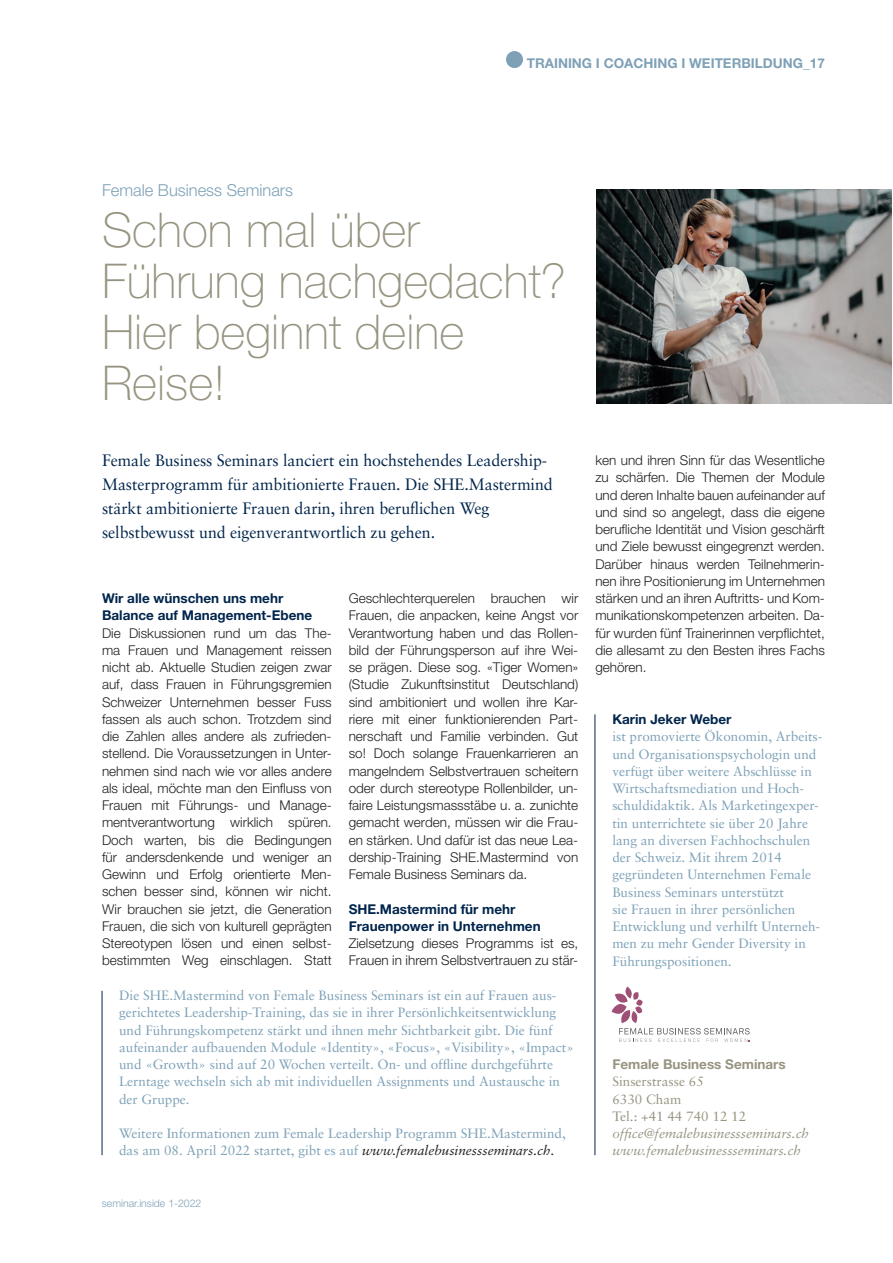
<style>
.page{position:relative;width:893px;height:1263px;background:#fff}
.page>*{position:absolute;margin:0;border:0;box-sizing:border-box;transform-origin:0 0}
.t1{font:100 48px/51px "Helvetica Neue";color:#979481}
.t2{font:16.5px/24px "Sabon";letter-spacing:-.005em;color:#00254c}
.t3{font:300 16.5px "Helvetica Neue";color:#7ea1b7}
.t4{font:300 13.5px/17.2px "Helvetica Neue";color:#231f20;text-align:justify}
.t5{font:13.5px/17.2px "Sabon";color:#7ea1b7}
.t6{font:700 13.5px/17.2px "Helvetica Neue";color:#00254c}
.t7{font:italic 13.5px/17.2px "Sabon";color:#979481}
.t8{font:13.5px/17.2px "Sabon";color:#979481}
.t9{font:700 13.5px "Helvetica Neue";color:#7ea1b7}
.t10{font:700 13.5px "Helvetica Neue";color:#979481}
.t11{font:300 10.5px "Helvetica Neue";color:#7ea1b7}
.s1{font-style:italic;color:#231f20}
</style>
<div class="page">
<div style="left:506px;top:51px;width:17px;height:17px;background:#7ea1b7;border-radius:50%"></div>
<hr style="left:595px;top:714px;width:1px;height:441px;background:#00254c">
<hr style="left:102px;top:991px;width:1px;height:164px;background:#00254c">
<img style="left:597px;top:189px;width:295px;height:215px">
<svg style="left:612px;top:986px;width:138px;height:56px"></svg>
<p class="t9" style="left:527px;top:55px;width:300px">TRAINING I COACHING I WEITERBILDUNG_17</p>
<p class="t3" style="left:102px;top:180px;width:192px">Female Business Seminars</p>
<h1 class="t1" style="left:102px;top:204px;width:466px">Schon mal über<br>Führung nachgedacht?<br>Hier beginnt deine<br>Reise!</h1>
<p class="t2" style="left:102px;top:448px;width:452px">Female Business Seminars lanciert ein hochstehendes Leadership-Masterprogramm für ambitionierte Frauen. Die SHE.Mastermind stärkt ambitionierte Frauen darin, ihren beruflichen Weg selbstbewusst und eigenverantwortlich zu gehen.</p>
<p class="t6" style="left:102px;top:589px;width:212px">Wir alle wünschen uns mehr<br>Balance auf Management-Ebene</p>
<p class="t4" style="left:102px;top:624px;width:231px">Die Diskussionen rund um das The&shy;ma Frauen und Management reissen nicht ab. Aktuelle Studien zeigen zwar auf, dass Frauen in Führungsgremien Schweizer Unternehmen besser Fuss fassen als auch schon. Trotzdem sind die Zahlen alles andere als zufrieden&shy;stellend. Die Voraussetzungen in Unter&shy;nehmen sind nach wie vor alles andere als ideal, möchte man den Einfluss von Frauen mit Führungs- und Manage&shy;mentverantwortung wirklich spüren.<br>Doch warten, bis die Bedingungen für andersdenkende und weniger an Gewinn und Erfolg orientierte Men&shy;schen besser sind, können wir nicht.<br>Wir brauchen sie jetzt, die Generation Frauen, die sich von kulturell geprägten Stereotypen lösen und einen selbst&shy;bestimmten Weg einschlagen. Statt</p>
<p class="t4" style="left:349px;top:589px;width:231px">Geschlechterquerelen brauchen wir Frauen, die anpacken, keine Angst vor Verantwortung haben und das Rollen&shy;bild der Führungsperson auf ihre Wei&shy;se prägen. Diese sog. «Tiger Women» (Studie Zukunftsinstitut Deutschland) sind ambitioniert und wollen ihre Kar&shy;riere mit einer funktionierenden Part&shy;nerschaft und Familie verbinden. Gut so! Doch solange Frauenkarrieren an mangelndem Selbstvertrauen scheitern oder durch stereotype Rollenbilder, un&shy;faire Leistungsmassstäbe u. a. zunichte gemacht werden, müssen wir die Frau&shy;en stärken. Und dafür ist das neue Lea&shy;dership-Training SHE.Mastermind von Female Business Seminars da.</p>
<p class="t6" style="left:349px;top:900px;width:193px">SHE.Mastermind für mehr<br>Frauenpower in Unternehmen</p>
<p class="t4" style="left:349px;top:934px;width:231px">Zielsetzung dieses Programms ist es,<br>Frauen in ihrem Selbstvertrauen zu stär-</p>
<p class="t5" style="left:119px;top:986px;width:456px">Die SHE.Mastermind von Female Business Seminars ist ein auf Frauen aus&shy;gerichtetes Leadership-Training, das sie in ihrer Persönlichkeitsentwicklung und Führungskompetenz stärkt und ihnen mehr Sichtbarkeit gibt. Die fünf aufeinander aufbauenden Module «Identity», «Focus», «Visibility», «Impact» und «Growth» sind auf 20 Wochen verteilt. On- und offline durchgeführte Lerntage wechseln sich ab mit individuellen Assignments und Austausche in der Gruppe.</p>
<p class="t5" style="left:119px;top:1124px;width:448px">Weitere Informationen zum Female Leadership Programm SHE.Mastermind, das am 08. April 2022 startet, gibt es auf <span class="s1">www.femalebusinessseminars.ch.</span></p>
<p class="t11" style="left:102px;top:1197px;width:101px">seminar.inside 1-2022</p>
<p class="t4" style="left:595px;top:451px;width:231px">ken und ihren Sinn für das Wesentliche zu schärfen. Die Themen der Module und deren Inhalte bauen aufeinander auf und sind so angelegt, dass die eigene berufliche Identität und Vision geschärft und Ziele bewusst eingegrenzt werden.<br>Darüber hinaus werden Teilnehmerin&shy;nen ihre Positionierung im Unternehmen stärken und an ihren Auftritts- und Kom&shy;munikationskompetenzen arbeiten. Da&shy;für wurden fünf Trainerinnen verpflichtet, die allesamt zu den Besten ihres Fachs gehören.</p>
<p class="t6" style="left:612px;top:710px;width:120px">Karin Jeker Weber</p>
<p class="t5" style="left:612px;top:728px;width:211px">ist promovierte Ökonomin, Arbeits&shy;und Organisationspsychologin und verfügt über weitere Abschlüsse in Wirtschaftsmediation und Hoch&shy;schuldidaktik. Als Marketingexper&shy;tin unterrichtete sie über 20 Jahre lang an diversen Fachhochschulen der Schweiz. Mit ihrem 2014 gegründeten Unternehmen Female Business Seminars unterstützt<br>sie Frauen in ihrer persönlichen Entwicklung und verhilft Unterneh&shy;men zu mehr Gender Diversity in Führungspositionen.</p>
<p class="t10" style="left:612px;top:1056px;width:175px">Female Business Seminars</p>
<p class="t8" style="left:612px;top:1073px;width:135px">Sinserstrasse 65<br>6330 Cham<br>Tel.: +41 44 740 12 12</p>
<p class="t7" style="left:612px;top:1125px;width:198px">office@femalebusinessseminars.ch www.femalebusinessseminars.ch</p>
</div>
